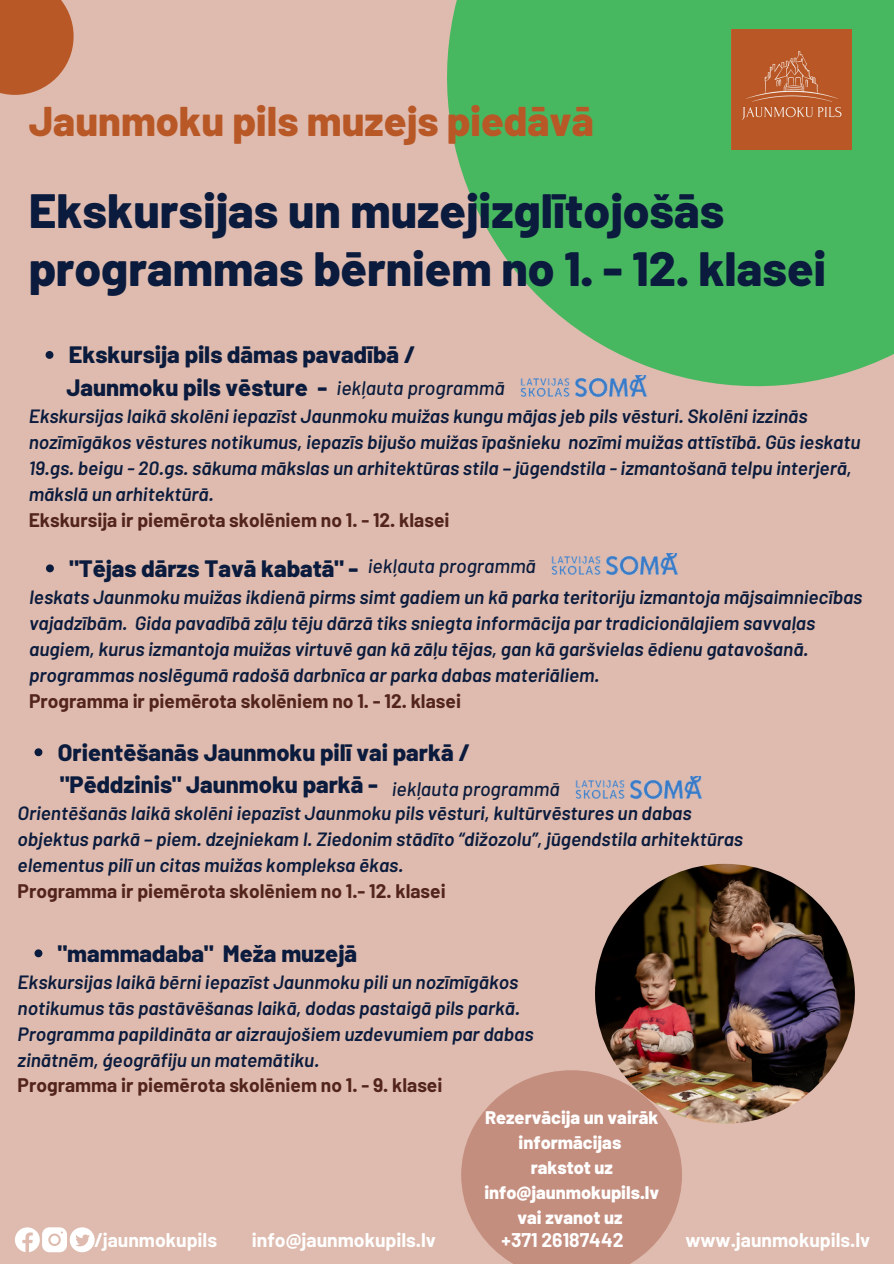
<style>
.page{position:relative;width:894px;height:1264px;background:#fff}
.page>*{position:absolute;margin:0;border:0;box-sizing:border-box;transform-origin:0 0}
.t1{font:800 48px/57.4px "Barlow";color:#0b1b3d}
.t2{font:800 41.4px "Barlow";color:#b95827}
.t3{font:800 23.7px "Barlow";color:#0b1b3d}
.t4{font:italic 500 19.5px "Barlow";color:#0b1b3d}
.t5{font:700 19.35px "Barlow";color:#fff}
.t6{font:italic 600 19.2px/26px "Barlow";color:#0b1b3d}
.t7{font:700 19.2px "Barlow";color:#53241b}
.t8{font:800 18.15px/24.8px "Barlow";color:#fff;text-align:center}
</style>
<div class="page">
<div style="left:0;top:0;width:893px;height:1263px;background:#debbae"></div>
<svg style="left:447px;top:0;width:446px;height:387px;background:#5cb86a"></svg>
<svg style="left:0;top:0;width:74px;height:95px;background:#bd6539"></svg>
<svg style="left:461px;top:1070px;width:220px;height:193px;background:#c79485"></svg>
<img style="left:595px;top:863px;width:259px;height:260px;border-radius:50%">
<img style="left:731px;top:30px;width:120px;height:119px">
<svg style="left:46px;top:351px;width:7px;height:8px"></svg>
<svg style="left:46px;top:564px;width:8px;height:8px"></svg>
<svg style="left:35px;top:748px;width:7px;height:8px"></svg>
<svg style="left:15px;top:1227px;width:80px;height:25px"></svg>
<img style="left:503px;top:375px;width:161px;height:22px">
<img style="left:551px;top:553px;width:127px;height:22px">
<img style="left:575px;top:777px;width:127px;height:22px">
<svg style="left:35px;top:949px;width:7px;height:8px"></svg>
<p class="t2" style="left:29px;top:94px;width:566px">Jaunmoku pils muzejs piedāvā</p>
<p class="t1" style="left:29px;top:180px;width:799px">Ekskursijas un muzejizglītojošās programmas bērniem no 1. - 12. klasei</p>
<p class="t3" style="left:69px;top:339px;width:347px">Ekskursija pils dāmas pavadībā /</p>
<p class="t3" style="left:67px;top:372px;width:262px">Jaunmoku pils vēsture -</p>
<p class="t6" style="left:29px;top:402px;width:833px">Ekskursijas laikā skolēni iepazīst Jaunmoku muižas kungu mājas jeb pils vēsturi. Skolēni izzinās nozīmīgākos vēstures notikumus, iepazīs bijušo muižas īpašnieku nozīmi muižas attīstībā. Gūs ieskatu 19.gs. beigu - 20.gs. sākuma mākslas un arhitektūras stila – jūgendstila - izmantošanā telpu interjerā, mākslā un arhitektūrā.</p>
<p class="t7" style="left:29px;top:507px;width:422px">Ekskursija ir piemērota skolēniem no 1. - 12. klasei</p>
<p class="t4" style="left:336px;top:375px;width:169px">iekļauta programmā</p>
<p class="t4" style="left:368px;top:553px;width:169px">iekļauta programmā</p>
<p class="t3" style="left:69px;top:553px;width:290px">"Tējas dārzs Tavā kabatā" -</p>
<p class="t6" style="left:29px;top:583px;width:834px">Ieskats Jaunmoku muižas ikdienā pirms simt gadiem un kā parka teritoriju izmantoja mājsaimniecības vajadzībām. Gida pavadībā zāļu tēju dārzā tiks sniegta informācija par tradicionālajiem savvaļas augiem, kurus izmantoja muižas virtuvē gan kā zāļu tējas, gan kā garšvielas ēdienu gatavošanā. programmas noslēgumā radošā darbnīca ar parka dabas materiāliem.</p>
<p class="t7" style="left:29px;top:688px;width:433px">Programma ir piemērota skolēniem no 1. - 12. klasei</p>
<p class="t3" style="left:58px;top:737px;width:413px">Orientēšanās Jaunmoku pilī vai parkā /</p>
<p class="t3" style="left:60px;top:769px;width:319px">"Pēddzinis" Jaunmoku parkā -</p>
<p class="t6" style="left:18px;top:799px;width:726px">Orientēšanās laikā skolēni iepazīst Jaunmoku pils vēsturi, kultūrvēstures un dabas objektus parkā – piem. dzejniekam I. Ziedonim stādīto “dižozolu”, jūgendstila arhitektūras elementus pilī un citas muižas kompleksa ēkas.</p>
<p class="t7" style="left:18px;top:878px;width:429px">Programma ir piemērota skolēniem no 1.- 12. klasei</p>
<p class="t4" style="left:391px;top:777px;width:169px">iekļauta programmā</p>
<p class="t3" style="left:58px;top:938px;width:300px">"mammadaba" Meža muzejā</p>
<p class="t6" style="left:18px;top:968px;width:502px">Ekskursijas laikā bērni iepazīst Jaunmoku pili un nozīmīgākos</p>
<p class="t6" style="left:18px;top:994px;width:504px">notikumus tās pastāvēšanas laikā, dodas pastaigā pils parkā.</p>
<p class="t6" style="left:18px;top:1019px;width:517px">Programma papildināta ar aizraujošiem uzdevumiem par dabas</p>
<p class="t6" style="left:18px;top:1045px;width:303px">zinātnēm, ģeogrāfiju un matemātiku.</p>
<p class="t7" style="left:18px;top:1073px;width:426px">Programma ir piemērota skolēniem no 1. - 9. klasei</p>
<p class="t8" style="left:485px;top:1104px;width:175px">Rezervācija un vairāk informācijas</p>
<p class="t8" style="left:484px;top:1154px;width:176px">rakstot uz info@jaunmokupils.lv vai zvanot uz</p>
<p class="t5" style="left:94px;top:1227px;width:124px">/jaunmokupils</p>
<p class="t5" style="left:252px;top:1227px;width:185px">info@jaunmokupils.lv</p>
<p class="t5" style="left:501px;top:1227px;width:123px">+371 26187442</p>
<p class="t5" style="left:685px;top:1227px;width:186px">www.jaunmokupils.lv</p>
</div>
